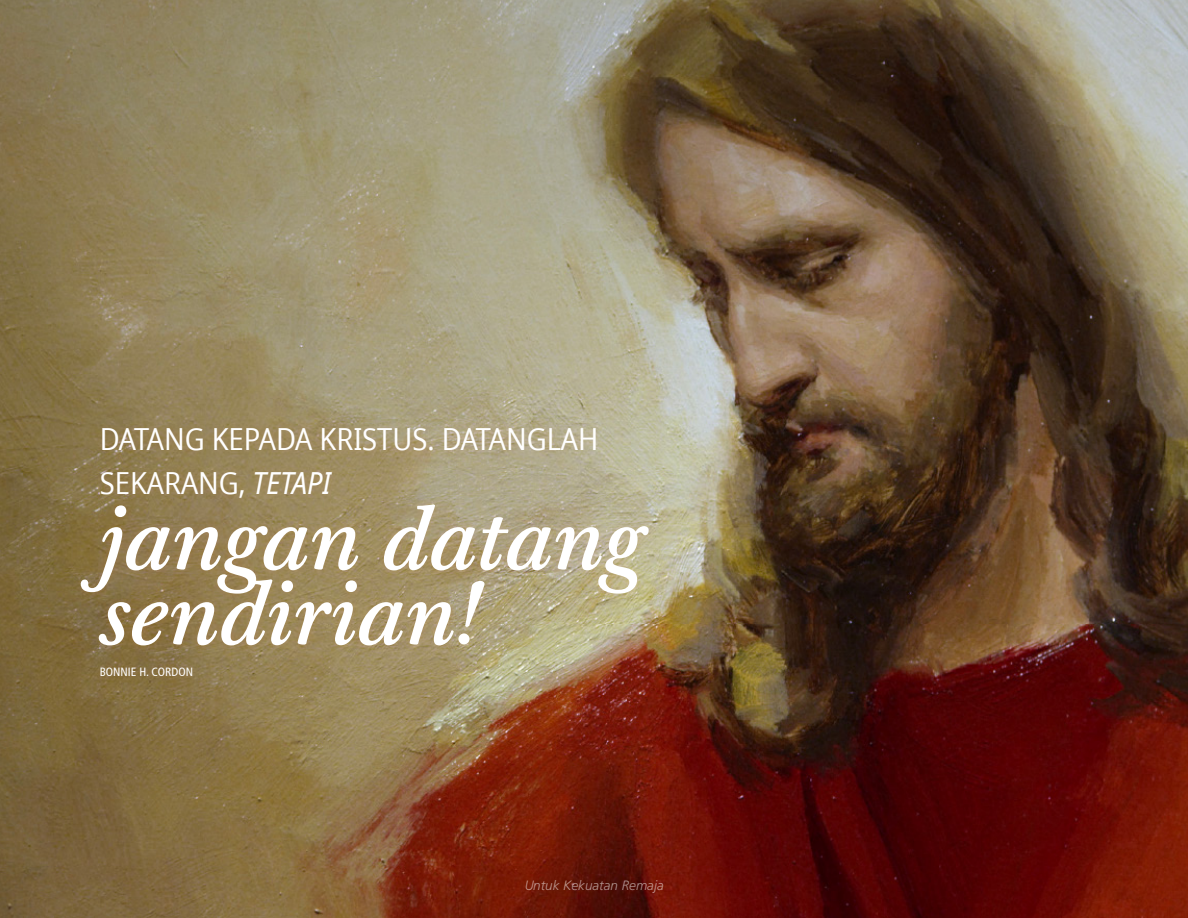
<style>
.page{position:relative;width:1188px;height:918px;background:#fff}
.page>*{position:absolute;margin:0;border:0;box-sizing:border-box;transform-origin:0 0}
.artcl8_p1_figure_ima{font:italic 500 86.85px/75px "Mc Kaylds Lat";letter-spacing:-.01em;color:#fff}
.artcl8_p1_figure_ima-2{font:30.45px/44px "Dots Solid Condlds Lat";color:#fff}
.t1{font:italic 300 13.5px "Frutigerlds Lat";color:#fff}
.artcl8_p1_figure_ima-3{font:condensed 12px "Frutigerlds Lat";color:#fff}
.s1{font-style:italic}
</style>
<div class="page">
<img style="left:0;top:0;width:1188px;height:918px">
<div style="left:72px;top:419px;width:585px;height:266px;background:#f38836;opacity:.16"></div>
<p class="artcl8_p1_figure_ima-2" style="left:100px;top:417px;width:500px">DATANG KEPADA KRISTUS. DATANGLAH<br>SEKARANG, <span class="s1">TETAPI</span></p>
<p class="artcl8_p1_figure_ima" style="left:100px;top:502px;width:545px">jangan datang sendirian!</p>
<p class="artcl8_p1_figure_ima-3" style="left:100px;top:663px;width:95px">BONNIE H. CORDON</p>
<p class="t1" style="left:524px;top:876px;width:141px">Untuk Kekuatan Remaja</p>
</div>
